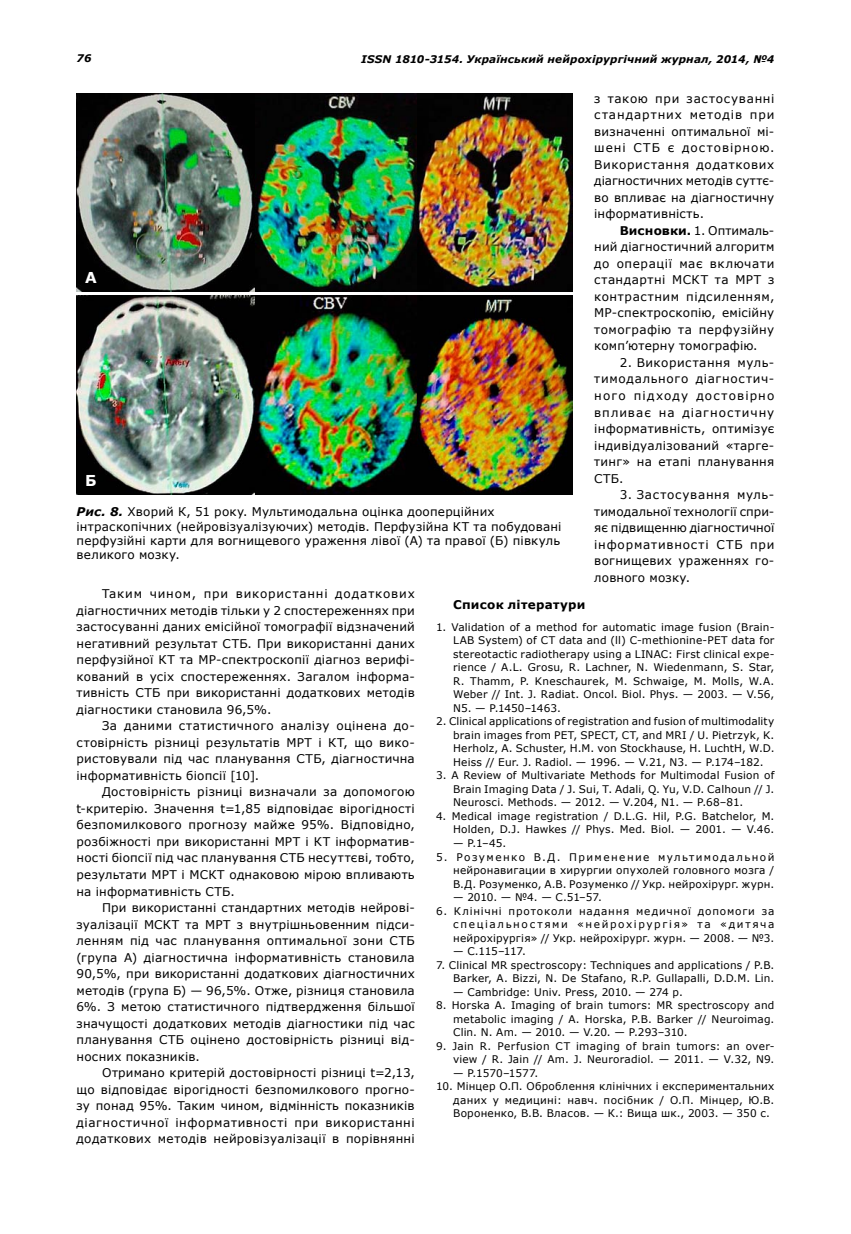
<style>
.page{position:relative;width:851px;height:1234px;background:#fff}
.page>*{position:absolute;margin:0;border:0;box-sizing:border-box;transform-origin:0 0}
.t1{font:700 15px "Verdana";color:#fff}
.t2{font:12px/16.5px "Verdana";letter-spacing:.02em;color:#000;text-align:justify}
.t3{font:700 12px "Verdana";letter-spacing:.025em;color:#000}
.t4{font:10.5px/13.5px "Verdana";letter-spacing:.02em;color:#000;text-align:justify}
.t5{font:italic 700 10.5px "Verdana";letter-spacing:.015em;color:#000}
.s1{font-weight:700;font-style:italic}
.s2{font-weight:700}
</style>
<div class="page">
<img style="left:76px;top:94px;width:496px;height:198px">
<svg style="left:84px;top:271px;width:14px;height:13px"></svg>
<img style="left:76px;top:296px;width:496px;height:198px">
<svg style="left:86px;top:474px;width:11px;height:12px"></svg>
<p class="t5" style="left:77px;top:51px;width:16px">76</p>
<p class="t5" style="left:361px;top:53px;width:414px">ISSN 1810-3154. Український нейрохірургічний журнал, 2014, №4</p>
<p class="t1" style="left:85px;top:268px;width:13px">А</p>
<p class="t1" style="left:85px;top:470px;width:13px">Б</p>
<p class="t2" style="left:76px;top:504px;width:486px;line-height:14.4px;text-align:left"><span class="s1">Рис. 8.</span> Хворий К, 51 року. Мультимодальна оцінка дооперційних інтраскопічних (нейровізуалізуючих) методів. Перфузійна КТ та побудовані перфузійні карти для вогнищевого ураження лівої (А) та правої (Б) півкуль великого мозку.</p>
<p class="t2" style="left:594px;top:90px;width:182px">з такою при застосуванні стандартних методів при визначенні оптимальної мі&shy;шені СТБ є достовірною.<br>Використання додаткових діагностичних методів суттє&shy;во впливає на діагностичну інформативність.</p>
<p class="t2" style="left:594px;top:222px;width:182px;text-indent:26px"><span class="s2">Висновки.</span> 1. Оптималь&shy;ний діагностичний алгоритм до операції має включати стандартні МСКТ та МРТ з контрастним підсиленням, МР-спектроскопію, емісійну томографію та перфузійну комп’ютерну томографію.</p>
<p class="t2" style="left:594px;top:354px;width:182px;text-indent:26px">2. Використання муль&shy;тимодального діагностич&shy;ного підходу достовірно впливає на діагностичну інформативність, оптимізує індивідуалізований «тарге&shy;тинг» на етапі планування СТБ.</p>
<p class="t2" style="left:594px;top:486px;width:182px;text-indent:26px">3. Застосування муль&shy;тимодальної технології спри&shy;яє підвищенню діагностичної інформативності СТБ при вогнищевих ураженнях го&shy;ловного мозку.</p>
<p class="t2" style="left:76px;top:585px;width:340px;text-indent:26px">Таким чином, при використанні додаткових діагностичних методів тільки у 2 спостереженнях при застосуванні даних емісійної томографії відзначений негативний результат СТБ. При використанні даних перфузійної КТ та МР-спектроскопії діагноз верифі&shy;кований в усіх спостереженнях. Загалом інформа&shy;тивність СТБ при використанні додаткових методів діагностики становила 96,5%.</p>
<p class="t2" style="left:76px;top:717px;width:340px;text-indent:26px">За даними статистичного аналізу оцінена до&shy;стовірність різниці результатів МРТ і КТ, що вико&shy;ристовували під час планування СТБ, діагностична інформативність біопсії [10].</p>
<p class="t2" style="left:76px;top:783px;width:340px;text-indent:26px">Достовірність різниці визначали за допомогою t-критерію. Значення t=1,85 відповідає вірогідності безпомилкового прогнозу майже 95%. Відповідно, розбіжності при використанні МРТ і КТ інформатив&shy;ності біопсії під час планування СТБ несуттєві, тобто, результати МРТ і МСКТ однаковою мірою впливають на інформативність СТБ.</p>
<p class="t2" style="left:76px;top:898px;width:340px;text-indent:26px">При використанні стандартних методів нейрові&shy;зуалізації МСКТ та МРТ з внутрішньовенним підси&shy;ленням під час планування оптимальної зони СТБ (група А) діагностична інформативність становила 90,5%, при використанні додаткових діагностичних методів (група Б) — 96,5%. Отже, різниця становила 6%. З метою статистичного підтвердження більшої значущості додаткових методів діагностики під час планування СТБ оцінено достовірність різниці від&shy;носних показників.</p>
<p class="t2" style="left:76px;top:1063px;width:340px;text-indent:26px">Отримано критерій достовірності різниці t=2,13, що відповідає вірогідності безпомилкового прогно&shy;зу понад 95%. Таким чином, відмінність показників діагностичної інформативності при використанні додаткових методів нейровізуалізації в порівнянні</p>
<p class="t3" style="left:453px;top:596px;width:134px">Список літератури</p>
<p class="t4" style="left:453px;top:619px;width:323px;text-indent:-17px">1. Validation of a method for automatic image fusion (Brain-LAB System) of CT data and (ll) C-methionine-PET data for stereotactic radiotherapy using a LINAC: First clinical expe&shy;rience / A.L. Grosu, R. Lachner, N. Wiedenmann, S. Star, R. Thamm, P. Kneschaurek, M. Schwaige, M. Molls, W.A.<br>Weber // Int. J. Radiat. Oncol. Biol. Phys. — 2003. — V.56, N5. — P.1450–1463.</p>
<p class="t4" style="left:453px;top:714px;width:323px;text-indent:-17px">2. Clinical applications of registration and fusion of multimodality brain images from PET, SPECT, CT, and MRI / U. Pietrzyk, K.<br>Herholz, A. Schuster, H.M. von Stockhause, H. LuchtH, W.D.<br>Heiss // Eur. J. Radiol. — 1996. — V.21, N3. — P.174–182.</p>
<p class="t4" style="left:453px;top:768px;width:323px;text-indent:-17px">3. A Review of Multivariate Methods for Multimodal Fusion of Brain Imaging Data / J. Sui, T. Adali, Q. Yu, V.D. Calhoun // J.<br>Neurosci. Methods. — 2012. — V.204, N1. — P.68–81.</p>
<p class="t4" style="left:436px;top:808px;width:340px;text-align:right">4. Medical image registration / D.L.G. Hil, P.G. Batchelor, M.<br>Holden, D.J. Hawkes // Phys. Med. Biol. — 2001. — V.46.</p>
<p class="t4" style="left:453px;top:835px;width:55px">— P.1–45.</p>
<p class="t4" style="left:453px;top:849px;width:323px;text-indent:-17px">5. Розуменко В.Д. Применение мультимодальной нейронавигации в хирургии опухолей головного мозга / В.Д. Розуменко, А.В. Розуменко // Укр. нейрохірург. журн.</p>
<p class="t4" style="left:453px;top:889px;width:150px">— 2010. — №4. — С.51–57.</p>
<p class="t4" style="left:453px;top:903px;width:323px;text-indent:-17px">6. Клінічні протоколи надання медичної допомоги за спеціальностями «нейрохірургія» та «дитяча нейрохірургія» // Укр. нейрохірург. журн. — 2008. — №3.</p>
<p class="t4" style="left:453px;top:943px;width:74px">— С.115–117.</p>
<p class="t4" style="left:436px;top:957px;width:340px;text-align:right">7. Clinical MR spectroscopy: Techniques and applications / P.B.<br>Barker, A. Bizzi, N. De Stafano, R.P. Gullapalli, D.D.M. Lin.</p>
<p class="t4" style="left:453px;top:984px;width:231px">— Cambridge: Univ. Press, 2010. — 274 p.</p>
<p class="t4" style="left:453px;top:997px;width:323px;text-indent:-17px">8. Horska A. Imaging of brain tumors: MR spectroscopy and metabolic imaging / A. Horska, P.B. Barker // Neuroimag.<br>Clin. N. Am. — 2010. — V.20. — P.293–310.</p>
<p class="t4" style="left:436px;top:1038px;width:340px;text-align:right">9. Jain R. Perfusion CT imaging of brain tumors: an over&shy;view / R. Jain // Am. J. Neuroradiol. — 2011. — V.32, N9.</p>
<p class="t4" style="left:453px;top:1065px;width:87px">— P.1570–1577.</p>
<p class="t4" style="left:453px;top:1078px;width:323px;text-indent:-17px">10. Мінцер О.П. Оброблення клінічних і експериментальних даних у медицині: навч. посібник / О.П. Мінцер, Ю.В.<br>Вороненко, В.В. Власов. — К.: Вища шк., 2003. — 350 с.</p>
</div>
